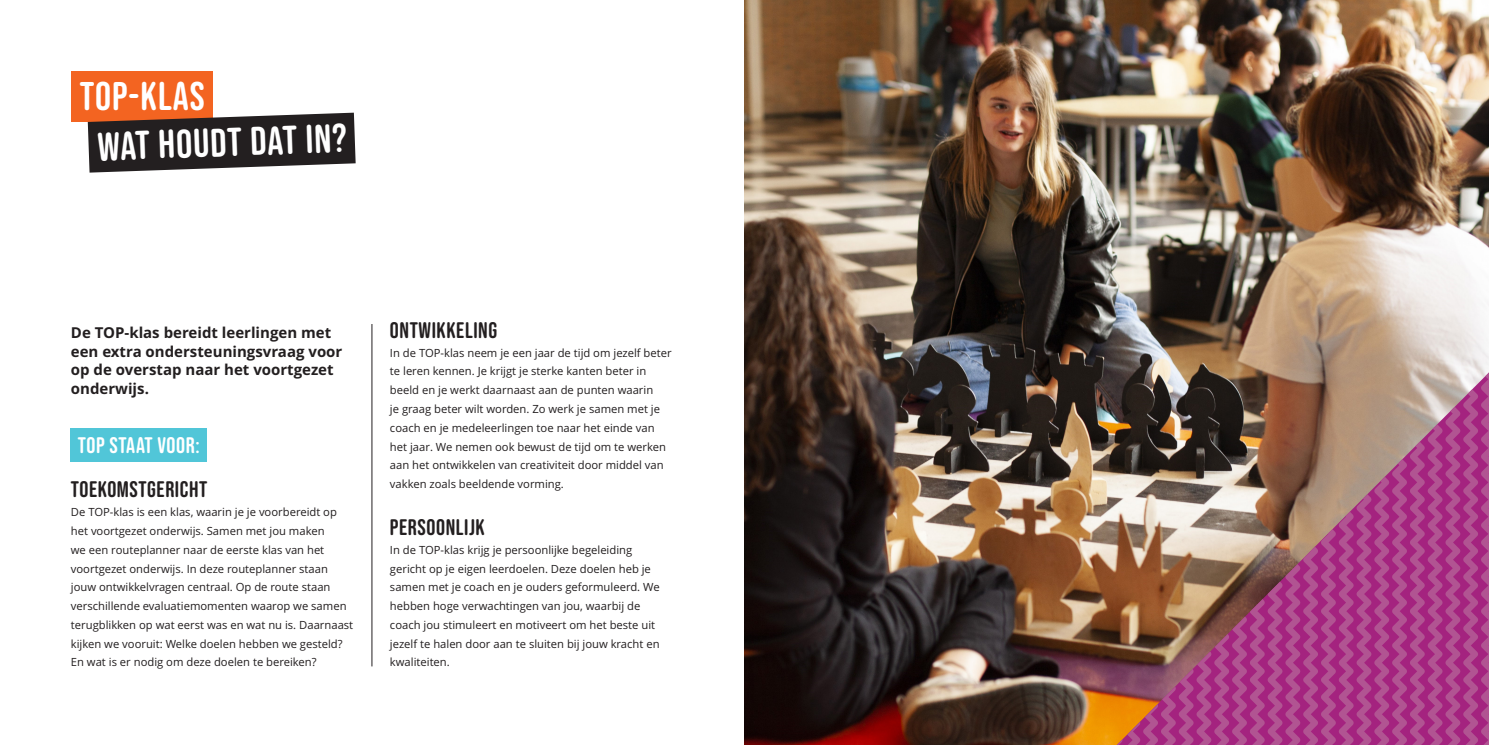
<style>
.page{position:relative;width:1489px;height:745px;background:#fff}
.page>*{position:absolute;margin:0;border:0;box-sizing:border-box;transform-origin:0 0}
.H2__arcering{font:40px "Bebas Neue Rounded";letter-spacing:.025em;color:#fff}
.Body{font:22.5px "Bebas Neue Rounded";letter-spacing:.025em;color:#231f20}
.H3__arcering{font:22.5px "Bebas Neue Rounded";letter-spacing:.025em;color:#fff}
.Intro{font:700 15px/18.8px "Open Sans";color:#231f20}
.Body-2{font:11.25px/18.8px "Open Sans";color:#231f20}
</style>
<div class="page">
<img style="left:744px;top:0;width:744px;height:744px">
<hr style="left:371px;top:324px;width:1px;height:342px;background:#231f20">
<div style="left:71px;top:428px;width:135px;height:34px;background:#51c6d8"></div>
<div style="left:71px;top:71px;width:141px;height:51px;background:#f36421"></div>
<svg style="left:88px;top:113px;width:267px;height:59px;background:#423734"></svg>
<img style="left:1116px;top:372px;width:372px;height:372px">
<p class="H2__arcering" style="left:80px;top:74px;width:126px">TOP-KLAS</p>
<p class="H2__arcering" style="left:97px;top:124px;width:251px;rotate:-2deg">WAT HOUDT DAT IN?</p>
<p class="Intro" style="left:71px;top:322px;width:273px">De TOP-klas bereidt leerlingen met een extra ondersteuningsvraag voor op de overstap naar het voortgezet onderwijs.</p>
<p class="H3__arcering" style="left:78px;top:432px;width:123px">TOP STAAT VOOR:</p>
<h3 class="Body" style="left:71px;top:476px;width:138px">TOEKOMSTGERICHT</h3>
<p class="Body-2" style="left:71px;top:502px;width:284px">De TOP-klas is een klas, waarin je je voorbereidt op het voortgezet onderwijs. Samen met jou maken<br>we een routeplanner naar de eerste klas van het voortgezet onderwijs. In deze routeplanner staan jouw ontwikkelvragen centraal. Op de route staan verschillende evaluatiemomenten waarop we samen terugblikken op wat eerst was en wat nu is. Daarnaast kijken we vooruit: Welke doelen hebben we gesteld?<br>En wat is er nodig om deze doelen te bereiken?</p>
<p class="Body" style="left:390px;top:317px;width:109px">ONTWIKKELING</p>
<p class="Body-2" style="left:390px;top:343px;width:283px">In de TOP-klas neem je een jaar de tijd om jezelf beter te leren kennen. Je krijgt je sterke kanten beter in beeld en je werkt daarnaast aan de punten waarin<br>je graag beter wilt worden. Zo werk je samen met je coach en je medeleerlingen toe naar het einde van het jaar. We nemen ook bewust de tijd om te werken aan het ontwikkelen van creativiteit door middel van vakken zoals beeldende vorming.</p>
<h3 class="Body" style="left:390px;top:514px;width:96px">PERSOONLIJK</h3>
<p class="Body-2" style="left:390px;top:539px;width:271px">In de TOP-klas krijg je persoonlijke begeleiding gericht op je eigen leerdoelen. Deze doelen heb je samen met je coach en je ouders geformuleerd. We hebben hoge verwachtingen van jou, waarbij de coach jou stimuleert en motiveert om het beste uit jezelf te halen door aan te sluiten bij jouw kracht en kwaliteiten.</p>
</div>
